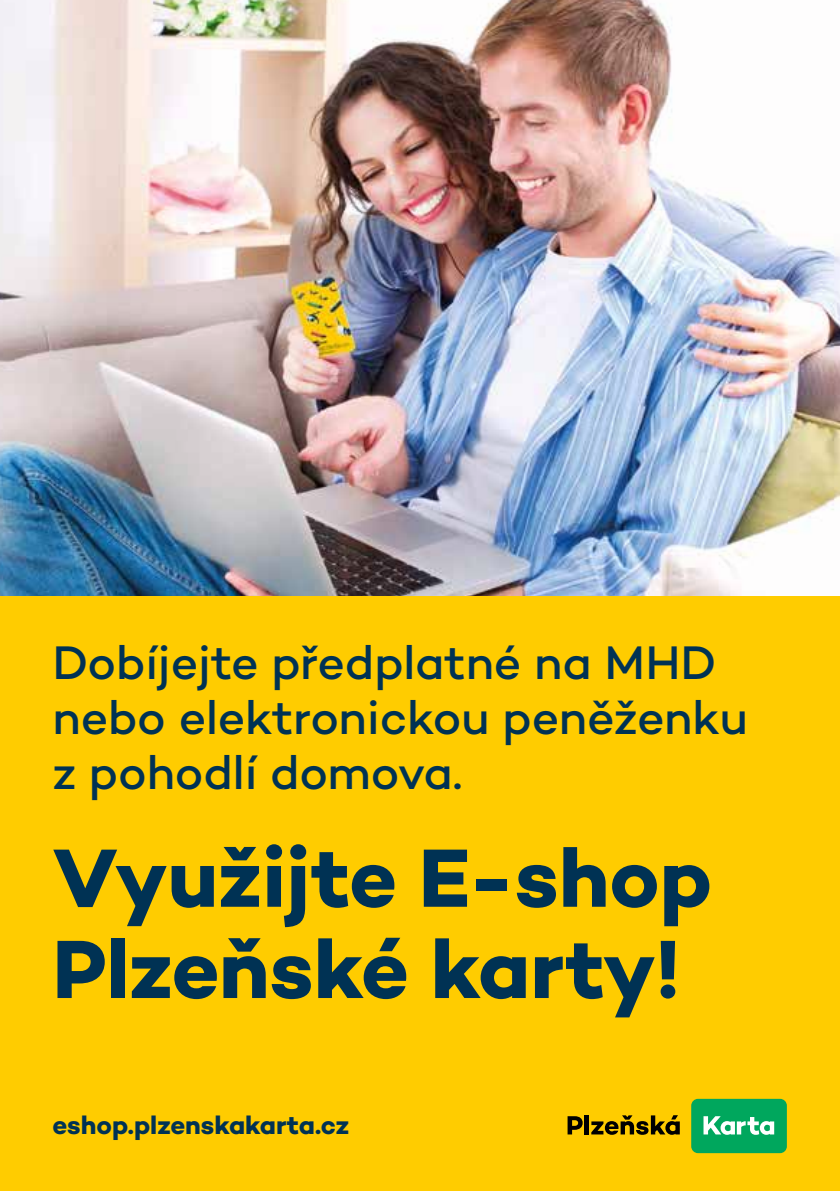
<style>
.page{position:relative;width:840px;height:1191px;background:#fff}
.page>*{position:absolute;margin:0;border:0;box-sizing:border-box;transform-origin:0 0}
.t1{font:700 84px/91.2px "Campton";color:#003254}
.t2{font:500 48px/55.2px "Campton";letter-spacing:-.005em;color:#003254}
.t3{font:700 26px "Campton";letter-spacing:-.005em;color:#003254}
</style>
<div class="page">
<div style="left:0;top:0;width:839px;height:1191px;background:#fc0"></div>
<img style="left:0;top:0;width:839px;height:595px">
<div style="left:690px;top:1098px;width:96px;height:55px;background:#00a75d;border-radius:7px"></div>
<svg style="left:703px;top:1116px;width:70px;height:18px"></svg>
<svg style="left:567px;top:1116px;width:15px;height:18px"></svg>
<hr style="left:584px;top:1115px;width:4px;height:19px;background:#000">
<svg style="left:591px;top:1115px;width:88px;height:19px"></svg>
<p class="t2" style="left:52px;top:634px;width:697px">Dobíjejte předplatné na MHD nebo elektronickou peněženku z pohodlí domova.</p>
<h1 class="t1" style="left:52px;top:831px;width:660px">Využijte E-shop<br>Plzeňské karty!</h1>
<p class="t3" style="left:52px;top:1109px;width:298px">eshop.plzenskakarta.cz</p>
</div>
